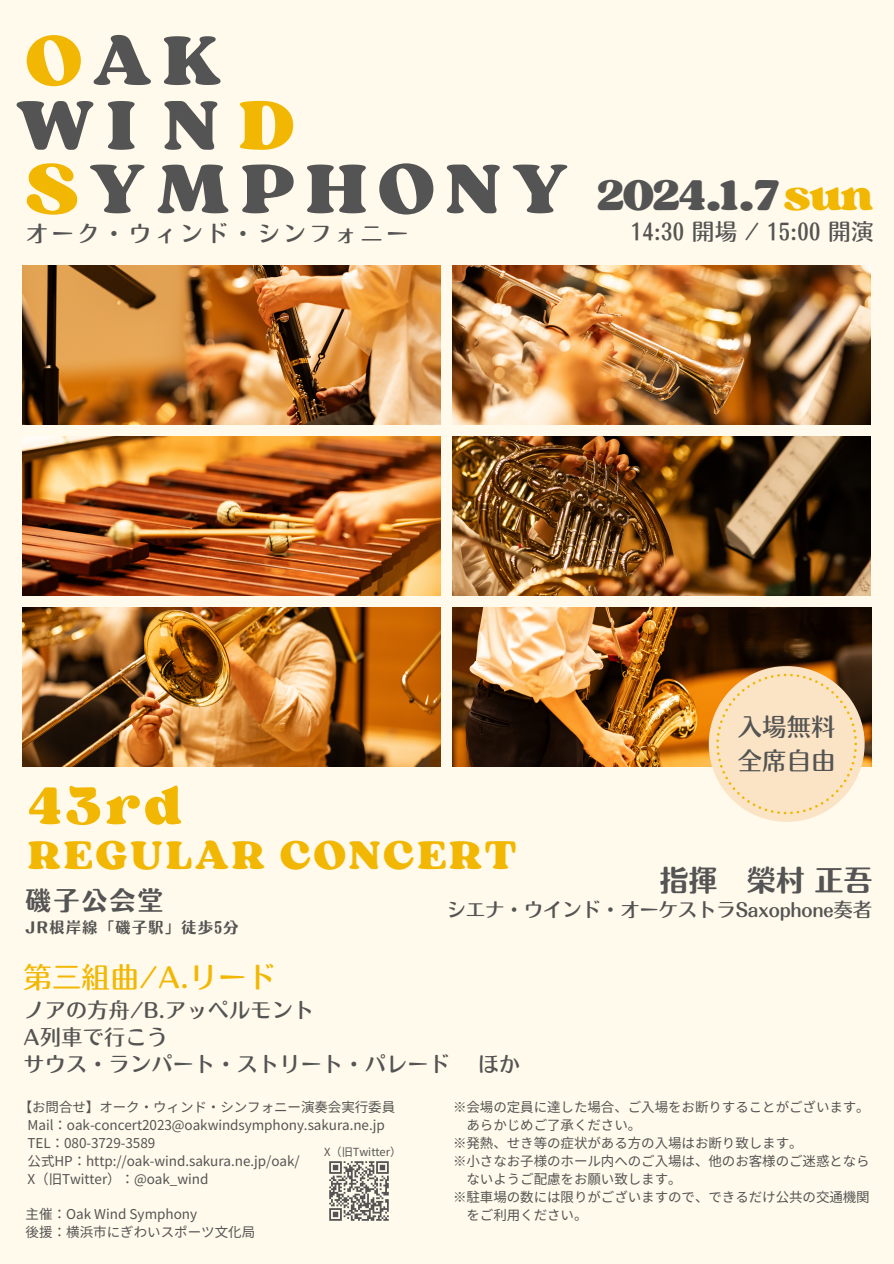
<style>
.page{position:relative;width:894px;height:1264px;background:#fff}
.page>*{position:absolute;margin:0;border:0;box-sizing:border-box;transform-origin:0 0}
.t1{font:73.5px "Sergio Trendy";letter-spacing:.15em;color:#545454}
.t2{font:55.5px "Sergio Trendy";color:#f2b702}
.t3{font:45px "Sergio Trendy";letter-spacing:-.04em;color:#545454}
.t4{font:42px "Sergio Trendy";letter-spacing:.07em;color:#f2b702}
.t5{font:28.5px "Motoya Ma Aporo Std W4";letter-spacing:.015em;color:#f2b702}
.t6{font:28.5px "Motoya Ma Aporo Std W6";letter-spacing:.02em;color:#545454}
.t7{font:25.5px "Motoya Ma Aporo Std W6";color:#545454}
.t8{font:24.45px "Motoya Ma Aporo Std W4";color:#545454}
.t9{font:22.5px "Motoya Ma Aporo Std W4";letter-spacing:.025em;color:#545454}
.t10{font:22.5px "Motoya Ma Aporo Std W4";letter-spacing:.145em;color:#545454}
.t11{font:21px "Motoya Ma Aporo Std W4";letter-spacing:.015em;color:#545454}
.t12{font:19.5px "Motoya Ma Aporo Std W4";letter-spacing:-.01em;color:#545454}
.t13{font:15px "Motoya Ma Aporo Std W6";letter-spacing:.1em;color:#545454}
.t14{font:13.5px "Noto Sans JP";letter-spacing:-.005em;color:#545454}
.t15{font:11.1px "Noto Sans JP";letter-spacing:-.005em;color:#545454}
.s1{color:#f2b702}
</style>
<div class="page">
<div style="left:0;top:0;width:893px;height:1263px;background:#fffaeb"></div>
<img style="left:23px;top:265px;width:418px;height:159px">
<img style="left:452px;top:265px;width:418px;height:159px">
<img style="left:23px;top:436px;width:418px;height:159px">
<img style="left:452px;top:436px;width:418px;height:159px">
<img style="left:23px;top:607px;width:418px;height:159px">
<img style="left:452px;top:607px;width:418px;height:159px">
<svg style="left:708px;top:666px;width:155px;height:155px;background:#efd5b1"></svg>
<img style="left:329px;top:1161px;width:60px;height:60px">
<p class="t1" style="left:26px;top:14px;width:197px"><span class="s1">O</span>AK</p>
<p class="t1" style="left:16px;top:79px;width:280px">WIN <span class="s1">D</span></p>
<p class="t1" style="left:26px;top:142px;width:543px"><span class="s1">S</span>YMPHONY</p>
<p class="t10" style="left:26px;top:222px;width:384px">オーク・ウィンド・シンフォニー</p>
<p class="t3" style="left:596px;top:166px;width:278px">2024.1.7 <span class="s1">sun</span></p>
<p class="t9" style="left:630px;top:220px;width:244px">14:30 開場 / 15:00 開演</p>
<p class="t8" style="left:737px;top:714px;width:99px">入場無料</p>
<p class="t8" style="left:737px;top:748px;width:99px">全席自由</p>
<p class="t2" style="left:28px;top:770px;width:156px">43rd</p>
<p class="t4" style="left:28px;top:828px;width:490px">REGULAR CONCERT</p>
<p class="t7" style="left:26px;top:887px;width:139px">磯子公会堂</p>
<p class="t13" style="left:26px;top:920px;width:214px">JR根岸線「磯子駅」徒歩5分</p>
<p class="t6" style="left:659px;top:866px;width:214px">指揮 榮村正吾</p>
<p class="t12" style="left:446px;top:899px;width:427px">シエナ・ウインド・オーケストラSaxophone奏者</p>
<p class="t5" style="left:24px;top:963px;width:253px">第三組曲/A.リード</p>
<p class="t11" style="left:24px;top:999px;width:292px">ノアの方舟/B.アッペルモント</p>
<p class="t11" style="left:24px;top:1026px;width:145px">A列車で行こう</p>
<p class="t11" style="left:24px;top:1053px;width:427px">サウス・ランパート・ストリート・パレード</p>
<p class="t11" style="left:477px;top:1053px;width:44px">ほか</p>
<p class="t14" style="left:19px;top:1095px;width:378px">【お問合せ】オーク・ウィンド・シンフォニー演奏会実行委員</p>
<p class="t14" style="left:28px;top:1113px;width:358px">Mail：oak-concert2023@oakwindsymphony.sakura.ne.jp</p>
<p class="t14" style="left:28px;top:1131px;width:129px">TEL：080-3729-3589</p>
<p class="t14" style="left:28px;top:1149px;width:273px">公式HP：http://oak-wind.sakura.ne.jp/oak/</p>
<p class="t14" style="left:28px;top:1167px;width:182px">X（旧Twitter）：@oak_wind</p>
<p class="t15" style="left:324px;top:1143px;width:78px">X（旧Twitter）</p>
<p class="t14" style="left:453px;top:1095px;width:418px">※会場の定員に達した場合、ご入場をお断りすることがございます。</p>
<p class="t14" style="left:466px;top:1113px;width:176px">あらかじめご了承ください。</p>
<p class="t14" style="left:453px;top:1131px;width:351px">※発熱、せき等の症状がある方の入場はお断り致します。</p>
<p class="t14" style="left:453px;top:1149px;width:418px">※小さなお子様のホール内へのご入場は、他のお客様のご迷惑となら</p>
<p class="t14" style="left:466px;top:1167px;width:216px">ないようご配慮をお願い致します。</p>
<p class="t14" style="left:453px;top:1185px;width:418px">※駐車場の数には限りがございますので、できるだけ公共の交通機関</p>
<p class="t14" style="left:26px;top:1203px;width:173px">主催：Oak Wind Symphony</p>
<p class="t14" style="left:466px;top:1203px;width:122px">をご利用ください。</p>
<p class="t14" style="left:26px;top:1221px;width:231px">後援：横浜市にぎわいスポーツ文化局</p>
</div>
